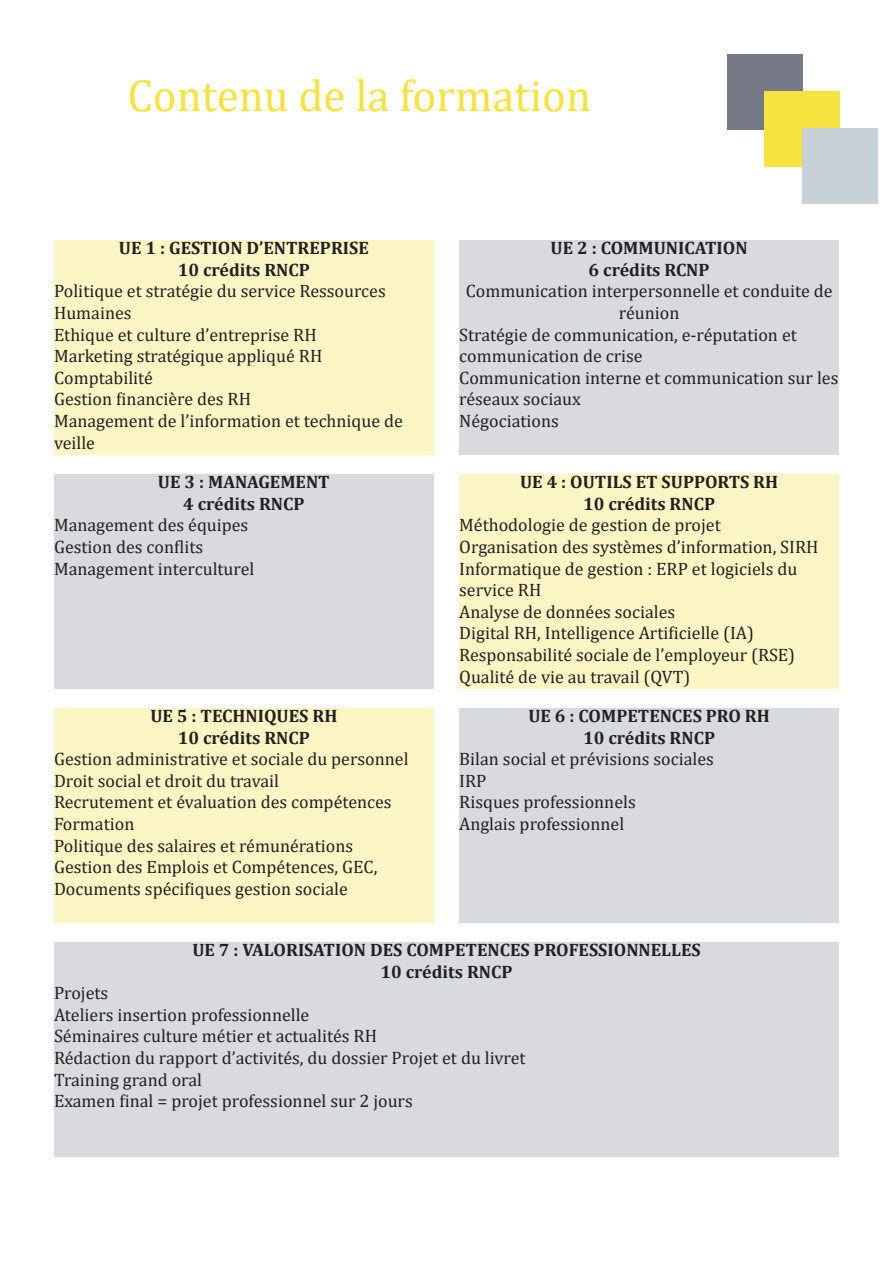
<style>
.page{position:relative;width:893px;height:1263px;background:#fff}
.page>*{position:absolute;margin:0;border:0;box-sizing:border-box;transform-origin:0 0}
.t1{font:45px "Cambria";color:#f7e33d}
.t2{font:18px/21.6px "Cambria";color:#231f20}
.t3{font:700 18px "Cambria";color:#231f20}
</style>
<div class="page">
<div style="left:459px;top:240px;width:380px;height:215px;background:#d8dade"></div>
<div style="left:54px;top:240px;width:380px;height:215px;background:#fcf6c5"></div>
<div style="left:54px;top:474px;width:380px;height:215px;background:#d8dade"></div>
<div style="left:459px;top:474px;width:380px;height:215px;background:#fcf6c5"></div>
<div style="left:54px;top:708px;width:380px;height:215px;background:#fcf6c5"></div>
<div style="left:459px;top:708px;width:380px;height:215px;background:#d8dade"></div>
<div style="left:54px;top:942px;width:785px;height:215px;background:#d8dade"></div>
<div style="left:727px;top:54px;width:75px;height:75px;background:#757988"></div>
<div style="left:765px;top:92px;width:75px;height:75px;background:#f7e33d"></div>
<div style="left:802px;top:129px;width:76px;height:75px;background:#c6d2d7"></div>
<p class="t1" style="left:128px;top:69px;width:465px">Contenu de la formation</p>
<p class="t3" style="left:119px;top:235px;width:251px">UE 1 : GESTION D’ENTREPRISE</p>
<p class="t3" style="left:178px;top:257px;width:134px">10 crédits RNCP</p>
<p class="t2" style="left:54px;top:280px;width:333px">Politique et stratégie du service Ressources</p>
<p class="t2" style="left:54px;top:302px;width:79px">Humaines</p>
<p class="t2" style="left:54px;top:324px;width:264px">Ethique et culture d’entreprise RH</p>
<p class="t2" style="left:54px;top:345px;width:270px">Marketing stratégique appliqué RH</p>
<p class="t2" style="left:54px;top:367px;width:101px">Comptabilité</p>
<p class="t2" style="left:54px;top:388px;width:199px">Gestion financière des RH</p>
<p class="t2" style="left:54px;top:410px;width:350px">Management de l’information et technique de veille</p>
<p class="t3" style="left:158px;top:469px;width:173px">UE 3 : MANAGEMENT</p>
<p class="t3" style="left:183px;top:491px;width:123px">4 crédits RNCP</p>
<p class="t2" style="left:54px;top:514px;width:196px">Management des équipes</p>
<p class="t2" style="left:54px;top:536px;width:151px">Gestion des conflits</p>
<p class="t2" style="left:54px;top:557px;width:202px">Management interculturel</p>
<p class="t3" style="left:150px;top:703px;width:188px">UE 5 : TECHNIQUES RH</p>
<p class="t3" style="left:178px;top:725px;width:134px">10 crédits RNCP</p>
<p class="t2" style="left:54px;top:748px;width:356px">Gestion administrative et sociale du personnel</p>
<p class="t2" style="left:54px;top:770px;width:227px">Droit social et droit du travail</p>
<p class="t2" style="left:54px;top:791px;width:339px">Recrutement et évaluation des compétences</p>
<p class="t2" style="left:54px;top:813px;width:82px">Formation</p>
<p class="t2" style="left:54px;top:835px;width:301px">Politique des salaires et rémunérations</p>
<p class="t2" style="left:54px;top:856px;width:325px">Gestion des Emplois et Compétences, GEC,</p>
<p class="t2" style="left:54px;top:878px;width:295px">Documents spécifiques gestion sociale</p>
<p class="t3" style="left:551px;top:235px;width:199px">UE 2 : COMMUNICATION</p>
<p class="t3" style="left:589px;top:257px;width:122px">6 crédits RCNP</p>
<p class="t2" style="left:466px;top:280px;width:368px;text-align:center">Communication interpersonnelle et conduite de réunion</p>
<p class="t2" style="left:459px;top:324px;width:339px">Stratégie de communication, e-réputation et</p>
<p class="t2" style="left:459px;top:345px;width:185px">communication de crise</p>
<p class="t2" style="left:459px;top:367px;width:381px">Communication interne et communication sur les réseaux sociaux</p>
<p class="t2" style="left:459px;top:410px;width:101px">Négociations</p>
<p class="t3" style="left:520px;top:469px;width:259px">UE 4 : OUTILS ET SUPPORTS RH</p>
<p class="t3" style="left:583px;top:491px;width:134px">10 crédits RNCP</p>
<p class="t2" style="left:459px;top:514px;width:263px">Méthodologie de gestion de projet</p>
<p class="t2" style="left:459px;top:536px;width:361px">Organisation des systèmes d’information, SIRH</p>
<p class="t2" style="left:459px;top:557px;width:340px">Informatique de gestion : ERP et logiciels du service RH</p>
<p class="t2" style="left:459px;top:601px;width:218px">Analyse de données sociales</p>
<p class="t2" style="left:459px;top:622px;width:296px">Digital RH, Intelligence Artificielle (IA)</p>
<p class="t2" style="left:459px;top:644px;width:337px">Responsabilité sociale de l’employeur (RSE)</p>
<p class="t2" style="left:459px;top:665px;width:233px">Qualité de vie au travail (QVT)</p>
<p class="t3" style="left:528px;top:703px;width:243px">UE 6 : COMPETENCES PRO RH</p>
<p class="t3" style="left:583px;top:725px;width:134px">10 crédits RNCP</p>
<p class="t2" style="left:459px;top:748px;width:256px">Bilan social et prévisions sociales</p>
<p class="t2" style="left:459px;top:770px;width:29px">IRP</p>
<p class="t2" style="left:459px;top:791px;width:178px">Risques professionnels</p>
<p class="t2" style="left:459px;top:813px;width:166px">Anglais professionnel</p>
<p class="t3" style="left:192px;top:937px;width:510px">UE 7 : VALORISATION DES COMPETENCES PROFESSIONNELLES</p>
<p class="t3" style="left:380px;top:959px;width:134px">10 crédits RNCP</p>
<p class="t2" style="left:54px;top:982px;width:56px">Projets</p>
<p class="t2" style="left:54px;top:1004px;width:257px">Ateliers insertion professionnelle</p>
<p class="t2" style="left:54px;top:1025px;width:325px">Séminaires culture métier et actualités RH</p>
<p class="t2" style="left:54px;top:1047px;width:473px">Rédaction du rapport d’activités, du dossier Projet et du livret</p>
<p class="t2" style="left:54px;top:1068px;width:150px">Training grand oral</p>
<p class="t2" style="left:54px;top:1090px;width:360px">Examen final = projet professionnel sur 2 jours</p>
</div>
